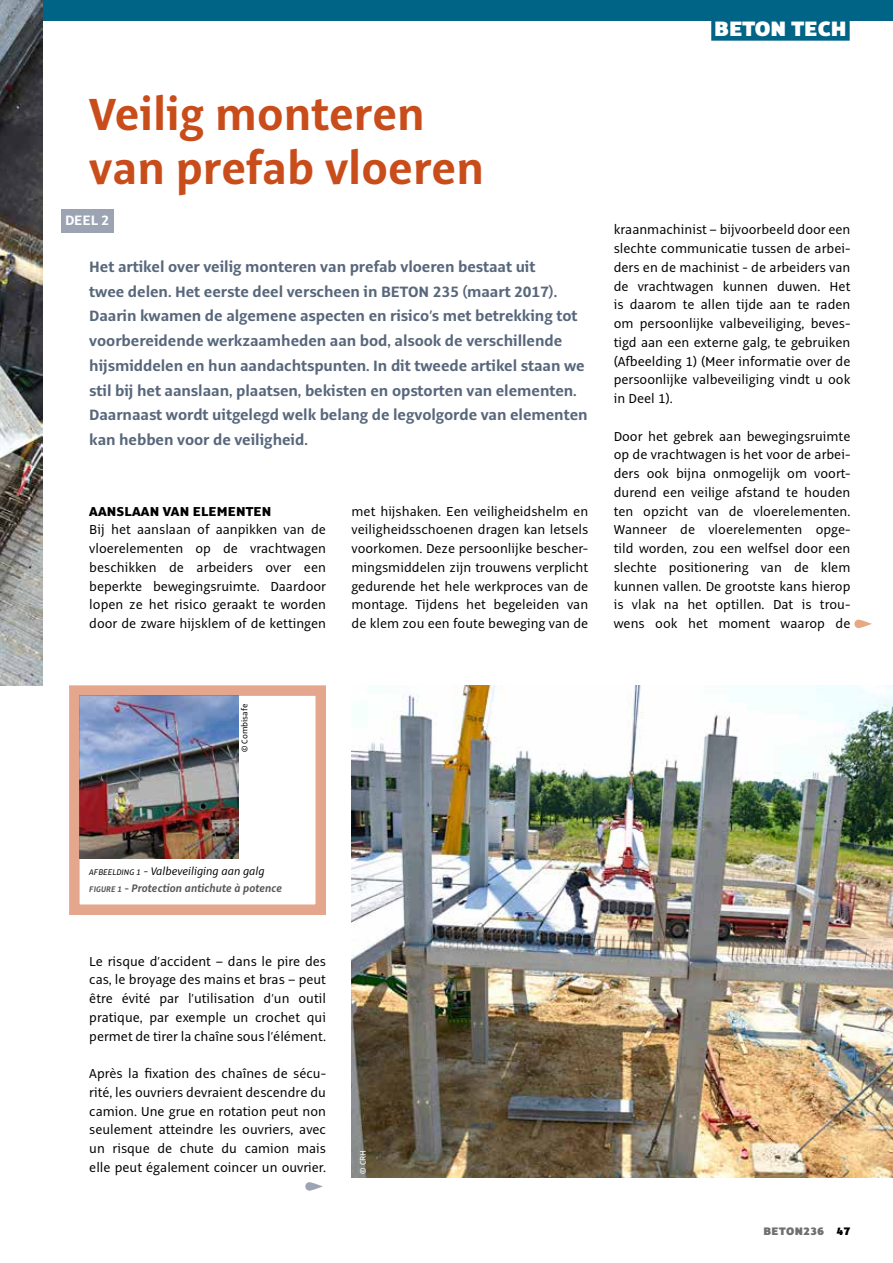
<style>
.page{position:relative;width:893px;height:1263px;background:#fff}
.page>*{position:absolute;margin:0;border:0;box-sizing:border-box;transform-origin:0 0}
.t1{font:700 49.5px/54px "Alto Pro";color:#c94d1b;scale:.96 1}
.t2{font:900 22.95px "Alto Pro";color:#fff}
.t3{font:700 16.5px/24.8px "Alto Pro";letter-spacing:-.005em;color:#58677c}
.t4{font:700 15px "Alto Pro";color:#fff}
.t5{font:14.25px/18.8px "Alto Pro";color:#000;text-align:justify}
.t6{font:800 14.25px "Alto Pro";letter-spacing:.01em;color:#000}
.t7{font:italic 700 12px/16.5px "Alto Pro";letter-spacing:.01em;color:#575756;scale:.93 1}
.t8{font:900 12px "Alto Pro";letter-spacing:.04em;color:#706f6f}
.t9{font:9px "Alto Pro";color:#000}
.t10{font:9px "Alto Pro";color:#fff}
.s1{font-weight:400;font-size:9px;color:#000}
.s2{font-weight:400;color:#000}
.s3{font-size:9px}
.s4{color:#000}
</style>
<div class="page">
<div style="left:0;top:0;width:893px;height:21px;background:#006487"></div>
<div style="left:711px;top:18px;width:139px;height:23px;background:#006487"></div>
<div style="left:61px;top:210px;width:53px;height:23px;background:#9ca4b4"></div>
<img style="left:0;top:0;width:43px;height:686px">
<img style="left:351px;top:686px;width:542px;height:492px">
<img style="left:80px;top:696px;width:158px;height:163px">
<svg style="left:854px;top:620px;width:18px;height:8px"></svg>
<svg style="left:305px;top:1182px;width:18px;height:9px"></svg>
<h1 class="t1" style="left:89px;top:87px;width:413px">Veilig monteren van prefab vloeren</h1>
<p class="t4" style="left:65px;top:211px;width:46px">DEEL 2</p>
<p class="t3" style="left:89px;top:254px;width:500px">Het artikel over veilig monteren van prefab vloeren bestaat uit<br>twee delen. Het eerste deel verscheen in BETON 235 (maart 2017).<br>Daarin kwamen de algemene aspecten en risico’s met betrekking tot voorbereidende werkzaamheden aan bod, alsook de verschillende hijsmiddelen en hun aandachtspunten. In dit tweede artikel staan we stil bij het aanslaan, plaatsen, bekisten en opstorten van elementen.<br>Daarnaast wordt uitgelegd welk belang de legvolgorde van elementen kan hebben voor de veiligheid.</p>
<p class="t6" style="left:89px;top:502px;width:184px">AANSLAAN VAN ELEMENTEN</p>
<p class="t5" style="left:89px;top:520px;width:238px">Bij het aanslaan of aanpikken van de vloerelementen op de vrachtwagen beschikken de arbeiders over een beperkte bewegingsruimte. Daardoor lopen ze het risico geraakt te worden door de zware hijsklem of de kettingen</p>
<p class="t5" style="left:351px;top:502px;width:238px">met hijshaken. Een veiligheidshelm en veiligheidsschoenen dragen kan letsels voorkomen. Deze persoonlijke bescher&shy;mingsmiddelen zijn trouwens verplicht gedurende het hele werkproces van de montage. Tijdens het begeleiden van de klem zou een foute beweging van de</p>
<h2 class="t2" style="left:714px;top:14px;width:134px">BETON TECH</h2>
<p class="t5" style="left:614px;top:220px;width:238px">kraanmachinist – bijvoorbeeld door een slechte communicatie tussen de arbei&shy;ders en de machinist - de arbeiders van de vrachtwagen kunnen duwen. Het is daarom te allen tijde aan te raden om persoonlijke valbeveiliging, beves&shy;tigd aan een externe galg, te gebruiken (Afbeelding 1) (Meer informatie over de persoonlijke valbeveiliging vindt u ook in Deel 1).</p>
<p class="t5" style="left:614px;top:427px;width:238px">Door het gebrek aan bewegingsruimte op de vrachtwagen is het voor de arbei&shy;ders ook bijna onmogelijk om voort&shy;durend een veilige afstand te houden ten opzicht van de vloerelementen.<br>Wanneer de vloerelementen opge&shy;tild worden, zou een welfsel door een slechte positionering van de klem kunnen vallen. De grootste kans hierop is vlak na het optillen. Dat is trou&shy;wens ook het moment waarop de</p>
<p class="t9" style="left:239px;top:752px;width:50px;rotate:-90deg">© Combisafe</p>
<p class="t7" style="left:89px;top:863px;width:209px"><span class="s1">AFBEELDING 1</span> <span class="s2">- Valbeveiliging aan galg<br></span><span class="s3">FIGURE 1</span> - Protection antichute à potence</p>
<p class="t5" style="left:89px;top:952px;width:238px">Le risque d’accident – dans le pire des cas, le broyage des mains et bras – peut être évité par l’utilisation d’un outil pratique, par exemple un crochet qui permet de tirer la chaîne sous l’élément.</p>
<p class="t5" style="left:89px;top:1064px;width:238px">Après la fixation des chaînes de sécu&shy;rité, les ouvriers devraient descendre du camion. Une grue en rotation peut non seulement atteindre les ouvriers, avec un risque de chute du camion mais elle peut également coincer un ouvrier.</p>
<p class="t10" style="left:357px;top:1174px;width:25px;rotate:-90deg">© CRH</p>
<p class="t8" style="left:763px;top:1223px;width:88px">BETON236 <span class="s4">47</span></p>
</div>
